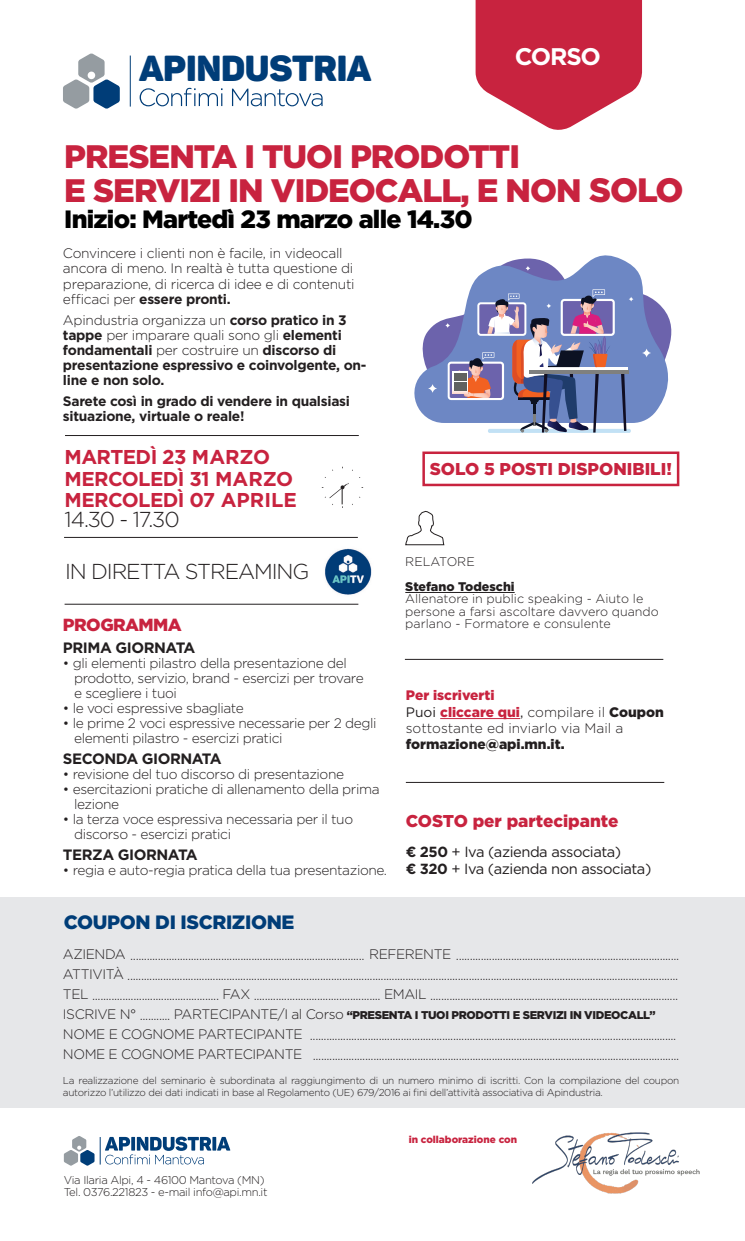
<style>
.page{position:relative;width:745px;height:1241px;background:#fff}
.page>*{position:absolute;margin:0;border:0;box-sizing:border-box;transform-origin:0 0}
.t1{font:35.75px "Panton Black Caps";letter-spacing:-.01em;color:#003d78}
.t2{font:900 32.5px "Gotham";letter-spacing:-.03em;color:#c8233f}
.t3{font:100 31.75px "Gotham HTF";letter-spacing:-.05em;color:#fff}
.t4{font:900 25px "Gotham";letter-spacing:-.03em;color:#000}
.t5{font:700 24px "Gotham HTF";letter-spacing:-.05em;color:#fff}
.t6{font:300 21.62px "Gotham";letter-spacing:-.05em;color:#231f20}
.t7{font:700 20px "Gotham";letter-spacing:-.03em;color:#c8233f}
.t8{font:900 19.38px "Gotham";letter-spacing:-.02em;color:#003d78}
.t9{font:900 17.5px "Gotham";letter-spacing:-.03em;color:#c8233f}
.t10{font:900 17.12px "Gotham";color:#c8233f}
.t11{font:700 15px "Gotham";letter-spacing:-.03em;color:#231f20}
.t12{font:14.62px "Gotham";letter-spacing:-.03em;color:#231f20}
.t13{font:300 13.75px/15px "Gotham";letter-spacing:-.03em;color:#231f20}
.t14{font:700 13.75px/15px "Gotham";letter-spacing:-.02em;color:#231f20}
.t15{font:300 13.75px/16.2px "Gotham";color:#231f20}
.t16{font:900 13.75px "Gotham";color:#231f20}
.t17{font:900 13.75px "Gotham";color:#c8233f}
.t18{font:300 12.5px/12.5px "Gotham";color:#231f20}
.t19{font:900 12.5px "Gotham";color:#231f20}
.t20{font:900 11.25px "Gotham";letter-spacing:-.03em;color:#231f20}
.t21{font:300 11.25px "Gotham";letter-spacing:-.03em;color:#231f20}
.t22{font:300 10px/12.5px "Gotham";letter-spacing:-.03em;color:#231f20}
.t23{font:900 10px "Gotham";color:#c8233f}
.s1{font-size:33.75px}
.s2{font-weight:700}
.s3{font-weight:300}
.s4{font-weight:400}
.s5{font-weight:900;color:#c8233f}
.s6{font-weight:900}
.s7{font-weight:300;font-size:13.75px}
</style>
<div class="page">
<hr style="left:405px;top:592px;width:109px;height:1px;background:#231f20">
<svg style="left:475px;top:0;width:166px;height:130px"></svg>
<div style="left:0;top:897px;width:744px;height:210px;background:#e6e7e9"></div>
<svg style="left:405px;top:510px;width:39px;height:35px"></svg>
<svg style="left:100px;top:1136px;width:130px;height:28px"></svg>
<svg style="left:64px;top:1136px;width:30px;height:29px"></svg>
<hr style="left:440px;top:718px;width:79px;height:1px;background:#c8233f">
<hr style="left:130px;top:56px;width:1px;height:51px;background:#003d78">
<svg style="left:63px;top:53px;width:57px;height:56px"></svg>
<svg style="left:139px;top:88px;width:183px;height:18px"></svg>
<hr style="left:64px;top:537px;width:293px;height:1px;background:#231f20">
<hr style="left:65px;top:604px;width:293px;height:1px;background:#231f20">
<hr style="left:65px;top:435px;width:293px;height:1px;background:#231f20">
<svg style="left:321px;top:477px;width:28px;height:31px"></svg>
<img style="left:325px;top:548px;width:47px;height:47px">
<hr style="left:405px;top:782px;width:258px;height:1px;background:#231f20">
<hr style="left:404px;top:659px;width:259px;height:1px;background:#231f20">
<img style="left:532px;top:1132px;width:167px;height:61px">
<hr style="left:487px;top:429px;width:143px;height:4px;background:#c2e1f5;border-radius:2px">
<svg style="left:417px;top:255px;width:255px;height:177px"></svg>
<div style="left:422px;top:451px;width:257px;height:35px;border:2px solid #c8233f"></div>
<p class="t1" style="left:139px;top:45px;width:234px">APINDUSTRIA</p>
<p class="t5" style="left:514px;top:43px;width:87px">CORSO</p>
<p class="t3" style="left:482px;top:44px;width:127px">EVENTO</p>
<p class="t2" style="left:64px;top:138px;width:457px">PRESENTA I TUOI PRODOTTI</p>
<p class="t2" style="left:64px;top:172px;width:620px">E SERVIZI IN VIDEOCALL, E NON <span class="s1">SOLO</span></p>
<p class="t4" style="left:64px;top:205px;width:409px">Inizio: Martedì 23 marzo alle 14.30</p>
<p class="t13" style="left:63px;top:246px;width:293px">Convincere i clienti non è facile, in videocall ancora di meno. In realtà è tutta questione di preparazione, di ricerca di idee e di contenuti efficaci per <span class="s2">essere pronti.</span></p>
<p class="t14" style="left:63px;top:312px;width:305px"><span class="s3">Apindustria organizza un</span> corso pratico in 3 tappe <span class="s3">per imparare quali sono gli</span> elementi fondamentali <span class="s3">per costruire un</span> discorso di presentazione espressivo e coinvolgente, on&shy;line e non solo.</p>
<p class="t14" style="left:63px;top:393px;width:288px">Sarete così in grado di vendere in qualsiasi situazione, virtuale o reale!</p>
<p class="t7" style="left:65px;top:444px;width:207px">MARTEDÌ 23 MARZO</p>
<p class="t7" style="left:65px;top:465px;width:230px">MERCOLEDÌ 31 MARZO</p>
<p class="t7" style="left:65px;top:486px;width:234px">MERCOLEDÌ 07 APRILE</p>
<p class="t6" style="left:65px;top:505px;width:116px">14.30 - 17.30</p>
<p class="t6" style="left:65px;top:557px;width:246px">IN DIRETTA STREAMING</p>
<p class="t9" style="left:63px;top:615px;width:120px">PROGRAMMA</p>
<p class="t11" style="left:63px;top:637px;width:134px">PRIMA GIORNATA</p>
<p class="t13" style="left:74px;top:655px;width:291px;text-indent:-11px">• gli elementi pilastro della presentazione del prodotto, servizio, brand - esercizi per trovare</p>
<p class="t13" style="left:74px;top:685px;width:104px">e scegliere i tuoi</p>
<p class="t13" style="left:63px;top:700px;width:182px">• le voci espressive sbagliate</p>
<p class="t13" style="left:74px;top:715px;width:304px;text-indent:-11px">• le prime 2 voci espressive necessarie per 2 degli elementi pilastro - esercizi pratici</p>
<p class="t11" style="left:63px;top:748px;width:160px">SECONDA GIORNATA</p>
<p class="t13" style="left:63px;top:766px;width:282px">• revisione del tuo discorso di presentazione</p>
<p class="t13" style="left:74px;top:781px;width:307px;text-indent:-11px">• esercitazioni pratiche di allenamento della prima lezione</p>
<p class="t13" style="left:74px;top:811px;width:280px;text-indent:-11px">• la terza voce espressiva necessaria per il tuo discorso - esercizi pratici</p>
<p class="t11" style="left:63px;top:845px;width:136px">TERZA GIORNATA</p>
<p class="t13" style="left:63px;top:862px;width:325px">• regia e auto-regia pratica della tua presentazione.</p>
<p class="t8" style="left:64px;top:910px;width:232px">COUPON DI ISCRIZIONE</p>
<p class="t10" style="left:429px;top:459px;width:243px">SOLO 5 POSTI DISPONIBILI!</p>
<p class="t18" style="left:405px;top:554px;width:71px">RELATORE</p>
<p class="t19" style="left:405px;top:579px;width:111px">Stefano Todeschi</p>
<p class="t18" style="left:405px;top:592px;width:255px">Allenatore in public speaking - Aiuto le persone a farsi ascoltare davvero quando parlano - Formatore e consulente</p>
<p class="t17" style="left:405px;top:687px;width:90px">Per iscriverti</p>
<p class="t15" style="left:405px;top:703px;width:259px"><span class="s4">Puoi</span> <span class="s5">cliccare qui</span><span class="s4">,</span> compilare il <span class="s6">Coupon </span>sottostante ed inviarlo via Mail a</p>
<p class="t16" style="left:405px;top:736px;width:160px">formazione@api.mn.it.</p>
<p class="t10" style="left:405px;top:811px;width:214px">COSTO per partecipante</p>
<p class="t12" style="left:405px;top:842px;width:217px"><span class="s2">€ 250</span> + Iva (azienda associata)</p>
<p class="t12" style="left:405px;top:859px;width:247px"><span class="s2">€ 320</span> + Iva (azienda non associata)</p>
<p class="t13" style="left:63px;top:944px;width:617px;line-height:20px">AZIENDA ..................................................................................... REFERENTE .................................................................................<br>ATTIVITÀ ........................................................................................................................................................................................................</p>
<p class="t13" style="left:63px;top:987px;width:616px">TEL .............................................. FAX .............................................. EMAIL ..........................................................................................</p>
<p class="t20" style="left:63px;top:1008px;width:593px"><span class="s7">ISCRIVE N° ........... PARTECIPANTE/I al Corso</span> “PRESENTA I TUOI PRODOTTI E SERVIZI IN VIDEOCALL”</p>
<p class="t13" style="left:63px;top:1027px;width:614px">NOME E COGNOME PARTECIPANTE .....................................................................................................................................</p>
<p class="t13" style="left:63px;top:1047px;width:617px">NOME E COGNOME PARTECIPANTE .....................................................................................................................................</p>
<p class="t22" style="left:63px;top:1073px;width:617px">La realizzazione del seminario è subordinata al raggiungimento di un numero minimo di iscritti. Con la compilazione del coupon autorizzo l’utilizzo dei dati indicati in base al Regolamento (UE) 679/2016 ai fini dell’attività associativa di Apindustria.</p>
<p class="t21" style="left:64px;top:1173px;width:202px">Via Ilaria Alpi, 4 - 46100 Mantova (MN)</p>
<p class="t21" style="left:64px;top:1184px;width:205px">Tel. 0376.221823 - e-mail info@api.mn.it</p>
<p class="t23" style="left:408px;top:1133px;width:110px">in collaborazione con</p>
</div>
